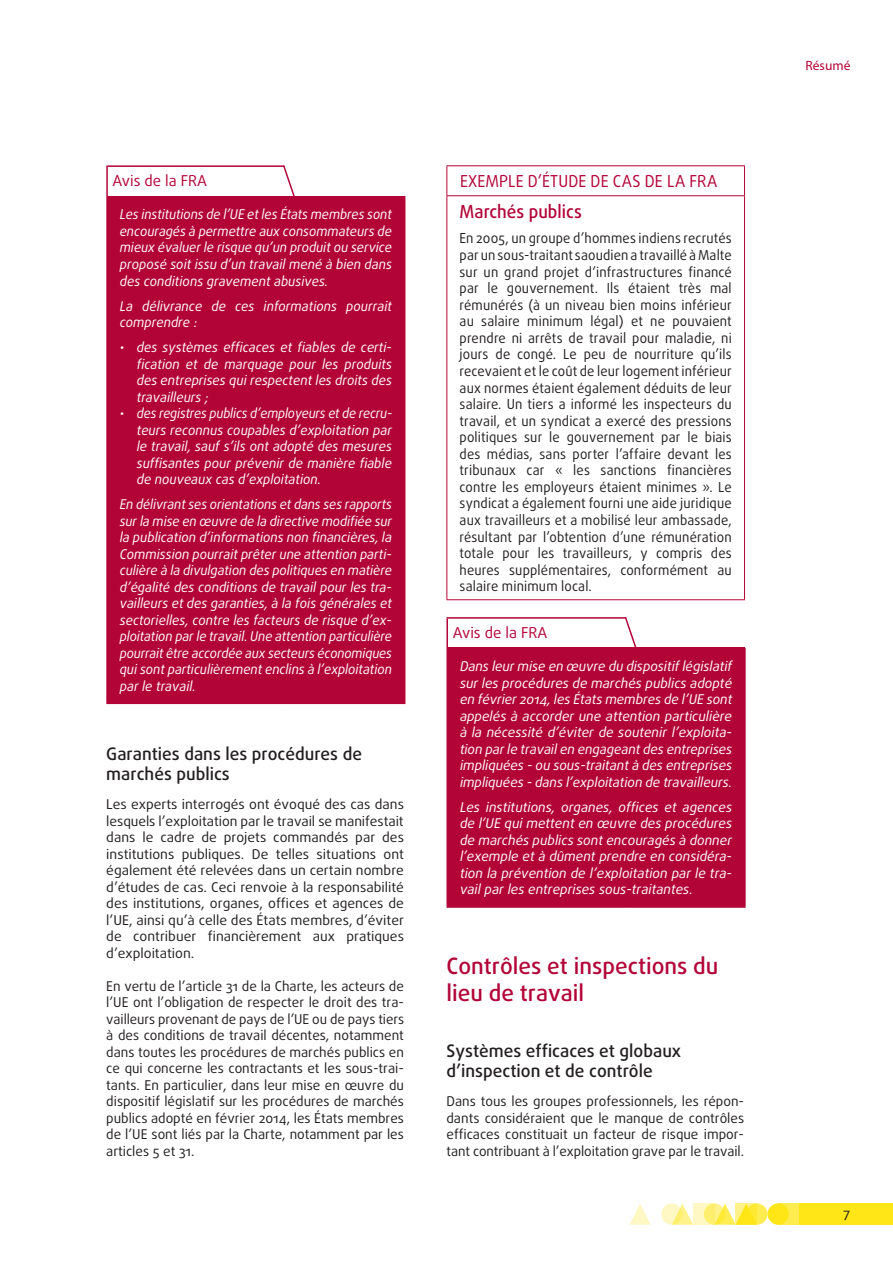
<style>
.page{position:relative;width:893px;height:1263px;background:#fff}
.page>*{position:absolute;margin:0;border:0;box-sizing:border-box;transform-origin:0 0}
.titles_h2{font:500 22.5px/27px "Daxline Pro";color:#b30437}
.FRA_ACTIVITY_title{font:500 18px "Daxline Pro";color:#b30437;scale:.95 1}
.titles_h3{font:500 17.25px/20.7px "Daxline Pro";color:#231f20}
.PROMISING_super{font:16.5px "Daxline Pro";letter-spacing:.01em;color:#b30437;scale:.95 1}
.opinion_header{font:15px "Daxline Pro";color:#b30437}
.FRA_ACTIVITY_body{font:13.8px/16.5px "Daxline Pro";letter-spacing:.015em;color:#231f20;text-align:justify;scale:.95 1}
.text_body{font:13.5px/16.5px "Daxline Pro";color:#231f20;text-align:justify}
.box_opinion_body{font:italic 13.5px/16.5px "Daxline Pro";color:#fff;text-align:justify}
.box_opinion_body-2{font:italic 13.5px/16.5px "Daxline Pro";color:#fff;text-align:justify;scale:.95 1}
.box_opinion_body-3{font:italic 13.5px/16.5px "Daxline Pro";color:#fff;text-align:justify;scale:.96 1}
.box_opinion_body_lis{font:italic 13.5px/16.5px "Daxline Pro";color:#fff;text-align:justify;scale:.94 1}
.box_opinion_body_lis-2{font:italic 13.5px/16.5px "Daxline Pro";color:#fff;text-align:justify}
.t1{font:13.5px "Myriad Pro";color:#b30437}
</style>
<div class="page">
<div style="left:746px;top:1203px;width:21px;height:22px;background:#ffec50;border-radius:50%"></div>
<div style="left:778px;top:1203px;width:21px;height:22px;background:#ffec50"></div>
<div style="left:799px;top:1203px;width:94px;height:22px;background:#ffe616"></div>
<svg style="left:675px;top:1203px;width:18px;height:22px"></svg>
<svg style="left:629px;top:1204px;width:22px;height:21px"></svg>
<div style="left:767px;top:1203px;width:22px;height:22px;background:#ffe616;border-radius:50%"></div>
<svg style="left:718px;top:1203px;width:18px;height:22px"></svg>
<svg style="left:704px;top:1203px;width:21px;height:22px"></svg>
<svg style="left:661px;top:1203px;width:21px;height:22px"></svg>
<svg style="left:736px;top:1203px;width:21px;height:22px"></svg>
<svg style="left:693px;top:1203px;width:21px;height:22px"></svg>
<div style="left:107px;top:196px;width:298px;height:507px;background:#b30437"></div>
<hr style="left:106px;top:167px;width:2px;height:29px;background:#b30437">
<hr style="left:106px;top:165px;width:178px;height:2px;background:#b30437">
<hr style="left:106px;top:196px;width:2px;height:506px;background:#b30437">
<hr style="left:106px;top:702px;width:178px;height:2px;background:#b30437">
<hr style="left:284px;top:702px;width:121px;height:2px;background:#b30437">
<svg style="left:446px;top:166px;width:1px;height:29px"></svg>
<hr style="left:446px;top:165px;width:299px;height:1px;background:#b30437">
<svg style="left:744px;top:166px;width:1px;height:29px"></svg>
<hr style="left:446px;top:196px;width:1px;height:403px;background:#b30437">
<hr style="left:446px;top:195px;width:299px;height:1px;background:#b30437">
<hr style="left:744px;top:196px;width:1px;height:403px;background:#b30437">
<hr style="left:446px;top:599px;width:299px;height:1px;background:#b30437">
<div style="left:447px;top:648px;width:298px;height:259px;background:#b30437"></div>
<hr style="left:446px;top:619px;width:2px;height:29px;background:#b30437">
<hr style="left:446px;top:617px;width:180px;height:2px;background:#b30437">
<hr style="left:446px;top:648px;width:2px;height:258px;background:#b30437">
<hr style="left:446px;top:906px;width:180px;height:2px;background:#b30437">
<hr style="left:626px;top:906px;width:120px;height:2px;background:#b30437">
<hr style="left:744px;top:648px;width:2px;height:258px;background:#b30437">
<svg style="left:282px;top:165px;width:13px;height:31px"></svg>
<svg style="left:624px;top:617px;width:14px;height:31px"></svg>
<p class="opinion_header" style="left:112px;top:171px;width:96px">Avis de la FRA</p>
<p class="box_opinion_body-3" style="left:120px;top:206px;width:285px">Les institutions de l’UE et les États membres sont encouragés à permettre aux consommateurs de mieux évaluer le risque qu’un produit ou service proposé soit issu d’un travail mené à bien dans des conditions gravement abusives.</p>
<p class="box_opinion_body" style="left:120px;top:297px;width:274px">La délivrance de ces informations pourrait comprendre :</p>
<p class="box_opinion_body_lis-2" style="left:137px;top:339px;width:257px;text-indent:-17px">• des systèmes efficaces et fiables de certi&shy;fication et de marquage pour les produits des entreprises qui respectent les droits des travailleurs ;</p>
<p class="box_opinion_body_lis" style="left:137px;top:405px;width:273px;text-indent:-17px">• des registres publics d’employeurs et de recru&shy;teurs reconnus coupables d’exploitation par le travail, sauf s’ils ont adopté des mesures suffisantes pour prévenir de manière fiable de nouveaux cas d’exploitation.</p>
<p class="box_opinion_body-2" style="left:120px;top:496px;width:288px">En délivrant ses orientations et dans ses rapports sur la mise en œuvre de la directive modifiée sur la publication d’informations non financières, la Commission pourrait prêter une attention parti&shy;culière à la divulgation des politiques en matière d’égalité des conditions de travail pour les tra&shy;vailleurs et des garanties, à la fois générales et sectorielles, contre les facteurs de risque d’ex&shy;ploitation par le travail. Une attention particulière pourrait être accordée aux secteurs économiques qui sont particulièrement enclins à l’exploitation par le travail.</p>
<p class="titles_h3" style="left:106px;top:743px;width:257px">Garanties dans les procédures de marchés publics</p>
<p class="text_body" style="left:106px;top:796px;width:299px">Les experts interrogés ont évoqué des cas dans lesquels l’exploitation par le travail se manifestait dans le cadre de projets commandés par des institutions publiques. De telles situations ont également été relevées dans un certain nombre d’études de cas. Ceci renvoie à la responsabilité des institutions, organes, offices et agences de l’UE, ainsi qu’à celle des États membres, d’éviter de contribuer financièrement aux pratiques d’exploitation.</p>
<p class="text_body" style="left:106px;top:977px;width:299px">En vertu de l’article 31 de la Charte, les acteurs de l’UE ont l’obligation de respecter le droit des tra&shy;vailleurs provenant de pays de l’UE ou de pays tiers à des conditions de travail décentes, notamment dans toutes les procédures de marchés publics en ce qui concerne les contractants et les sous-trai&shy;tants. En particulier, dans leur mise en œuvre du dispositif législatif sur les procédures de marchés publics adopté en février 2014, les États membres de l’UE sont liés par la Charte, notamment par les articles 5 et 31.</p>
<p class="PROMISING_super" style="left:460px;top:170px;width:272px">EXEMPLE D’ÉTUDE DE CAS DE LA FRA</p>
<p class="FRA_ACTIVITY_title" style="left:460px;top:200px;width:130px">Marchés publics</p>
<p class="FRA_ACTIVITY_body" style="left:460px;top:230px;width:288px">En 2005, un groupe d’hommes indiens recrutés par un sous-traitant saoudien a travaillé à Malte sur un grand projet d’infrastructures financé par le gouvernement. Ils étaient très mal rémunérés (à un niveau bien moins inférieur au salaire minimum légal) et ne pouvaient prendre ni arrêts de travail pour maladie, ni jours de congé. Le peu de nourriture qu’ils recevaient et le coût de leur logement inférieur aux normes étaient également déduits de leur salaire. Un tiers a informé les inspecteurs du travail, et un syndicat a exercé des pressions politiques sur le gouvernement par le biais des médias, sans porter l’affaire devant les tribunaux car « les sanctions financières contre les employeurs étaient minimes ». Le syndicat a également fourni une aide juridique aux travailleurs et a mobilisé leur ambassade, résultant par l’obtention d’une rémunération totale pour les travailleurs, y compris des heures supplémentaires, conformément au salaire minimum local.</p>
<p class="opinion_header" style="left:453px;top:623px;width:96px">Avis de la FRA</p>
<p class="box_opinion_body" style="left:460px;top:658px;width:274px">Dans leur mise en œuvre du dispositif législatif sur les procédures de marchés publics adopté en février 2014, les États membres de l’UE sont appelés à accorder une attention particulière à la nécessité d’éviter de soutenir l’exploita&shy;tion par le travail en engageant des entreprises impliquées - ou sous-traitant à des entreprises impliquées - dans l’exploitation de travailleurs.</p>
<p class="box_opinion_body" style="left:460px;top:799px;width:274px">Les institutions, organes, offices et agences de l’UE qui mettent en œuvre des procédures de marchés publics sont encouragés à donner l’exemple et à dûment prendre en considéra&shy;tion la prévention de l’exploitation par le tra&shy;vail par les entreprises sous-traitantes.</p>
<p class="titles_h2" style="left:446px;top:952px;width:273px">Contrôles et inspections du lieu de travail</p>
<p class="titles_h3" style="left:446px;top:1040px;width:236px">Systèmes efficaces et globaux d’inspection et de contrôle</p>
<p class="text_body" style="left:446px;top:1093px;width:299px">Dans tous les groupes professionnels, les répon&shy;dants considéraient que le manque de contrôles efficaces constituait un facteur de risque impor&shy;tant contribuant à l’exploitation grave par le travail.</p>
<p class="t1" style="left:806px;top:58px;width:46px">Résumé</p>
<p class="text_body" style="left:843px;top:1205px;width:9px">7</p>
</div>
